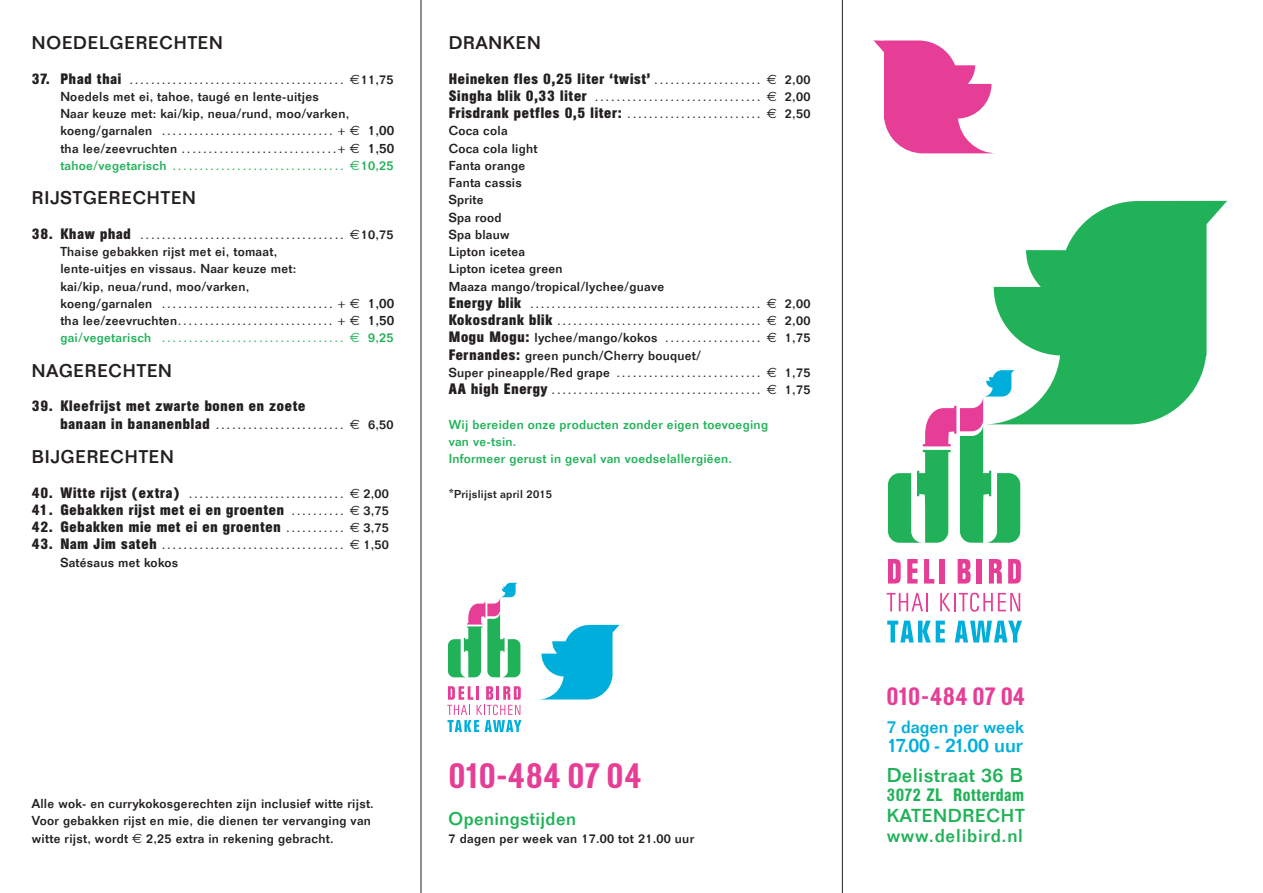
<style>
.page{position:relative;width:1263px;height:893px;background:#fff}
.page>*{position:absolute;margin:0;border:0;box-sizing:border-box;transform-origin:0 0}
.t1{font:500 35.7px "AG Buch Condensed BQ";color:#e63e97}
.t2{font:500 25.35px "AG Buch Condensed BQ";letter-spacing:-.01em;color:#e63e97}
.t3{font:500 19.65px "Folio";letter-spacing:.02em;color:#21b259}
.t4{font:500 19.5px "Folio";letter-spacing:-.005em;color:#00aedc}
.t5{font:500 18.45px "Folio";letter-spacing:.04em;color:#21b259}
.t6{font:500 18.3px "Folio";letter-spacing:.04em;color:#21b259}
.t7{font:500 18px "Folio";letter-spacing:.05em;color:#231f20}
.t8{font:500 18px "Folio";letter-spacing:.02em;color:#21b259}
.t9{font:500 17.85px "AG Buch Condensed BQ";letter-spacing:.03em;color:#21b259}
.t10{font:500 17.4px "Folio";color:#00aedc}
.t11{font:700 15px "AG Buch Condensed BQ";letter-spacing:.05em;color:#231f20}
.t12{font:13.5px "Times";color:#231f20}
.t13{font:13.5px "Times";color:#21b259}
.t14{font:500 12.75px/17.2px "Folio";letter-spacing:.02em;color:#231f20}
.t15{font:500 12.75px/17.2px "Folio";letter-spacing:.02em;color:#21b259}
.t16{font:500 11.25px "Folio";letter-spacing:.02em;color:#231f20}
.s1{font-family:"AG Buch Condensed BQ";font-weight:700;font-size:15px}
.s2{font-family:"Euro Sans"}
.s3{font-family:"Folio";font-weight:500;font-size:12.75px}
.s4{font-family:"Folio";font-weight:500}
.s5{font-family:"Times";font-weight:400;font-size:13.5px}
.s6{font-family:"Euro Sans";font-weight:400;font-size:13.5px}
.s7{font-size:12.75px}
</style>
<div class="page">
<svg style="left:993px;top:201px;width:234px;height:223px;fill:#21b259"></svg>
<svg style="left:873px;top:40px;width:119px;height:113px"></svg>
<hr style="left:421px;top:0;width:1px;height:893px;background:#231f20">
<hr style="left:842px;top:0;width:1px;height:893px;background:#231f20">
<svg style="left:888px;top:559px;width:13px;height:24px"></svg>
<svg style="left:907px;top:559px;width:10px;height:24px"></svg>
<svg style="left:924px;top:559px;width:10px;height:24px"></svg>
<div style="left:940px;top:559px;width:5px;height:24px;background:#e63e97"></div>
<svg style="left:958px;top:559px;width:12px;height:24px"></svg>
<div style="left:977px;top:559px;width:5px;height:24px;background:#e63e97"></div>
<svg style="left:989px;top:559px;width:13px;height:24px"></svg>
<svg style="left:1008px;top:559px;width:13px;height:24px"></svg>
<svg style="left:887px;top:593px;width:41px;height:18px"></svg>
<svg style="left:940px;top:593px;width:80px;height:19px"></svg>
<svg style="left:887px;top:621px;width:58px;height:21px"></svg>
<svg style="left:955px;top:621px;width:67px;height:21px"></svg>
<svg style="left:888px;top:370px;width:132px;height:173px"></svg>
<svg style="left:541px;top:625px;width:78px;height:74px"></svg>
<svg style="left:447px;top:686px;width:74px;height:46px"></svg>
<svg style="left:448px;top:583px;width:72px;height:94px"></svg>
<p class="t7" style="left:32px;top:32px;width:192px">NOEDELGERECHTEN</p>
<p class="t12" style="left:32px;top:66px;width:363px"><span class="s1">37. Phad thai</span> ........................................ <span class="s2">€</span><span class="s3">11,75</span></p>
<p class="t14" style="left:60px;top:88px;width:260px">Noedels met ei, tahoe, taugé en lente-uitjes</p>
<p class="t14" style="left:60px;top:105px;width:290px">Naar keuze met: kai/kip, neua/rund, moo/varken,</p>
<p class="t12" style="left:60px;top:118px;width:335px"><span class="s3">koeng/garnalen</span> ................................ + <span class="s2">€</span> <span class="s4">1,00</span></p>
<p class="t12" style="left:60px;top:135px;width:335px"><span class="s3">tha lee/zeevruchten</span> .............................+ <span class="s2">€</span> <span class="s4">1,50</span></p>
<p class="t13" style="left:60px;top:153px;width:335px"><span class="s3">tahoe/vegetarisch</span> ................................ <span class="s2">€</span><span class="s3">10,25</span></p>
<p class="t7" style="left:32px;top:187px;width:166px">RIJSTGERECHTEN</p>
<p class="t12" style="left:32px;top:222px;width:363px"><span class="s1">38. Khaw phad</span> ...................................... <span class="s2">€</span><span class="s3">10,75</span></p>
<p class="t14" style="left:60px;top:243px;width:218px">Thaise gebakken rijst met ei, tomaat,</p>
<p class="t14" style="left:60px;top:260px;width:237px">lente-uitjes en vissaus. Naar keuze met:</p>
<p class="t14" style="left:60px;top:277px;width:190px">kai/kip, neua/rund, moo/varken,</p>
<p class="t12" style="left:60px;top:291px;width:335px"><span class="s3">koeng/garnalen</span> ................................ + <span class="s2">€</span> <span class="s4">1,00</span></p>
<p class="t12" style="left:60px;top:308px;width:335px"><span class="s3">tha lee/zeevruchten</span>............................. + <span class="s2">€</span> <span class="s4">1,50</span></p>
<p class="t13" style="left:60px;top:325px;width:335px"><span class="s3">gai/vegetarisch</span> .................................. <span class="s2">€</span> <span class="s3">9,25</span></p>
<p class="t7" style="left:32px;top:360px;width:141px">NAGERECHTEN</p>
<p class="t11" style="left:32px;top:397px;width:275px">39. Kleefrijst met zwarte bonen en zoete</p>
<p class="t12" style="left:60px;top:411px;width:335px"><span class="s1">banaan in bananenblad</span> ........................ <span class="s2">€</span> <span class="s3">6,50</span></p>
<p class="t7" style="left:32px;top:446px;width:143px">BIJGERECHTEN</p>
<p class="t12" style="left:32px;top:480px;width:359px"><span class="s1">40. Witte rijst (extra)</span> ............................. <span class="s2">€</span> <span class="s3">2,00</span></p>
<p class="t11" style="left:32px;top:501px;width:359px">41. Gebakken rijst met ei en groenten <span class="s5">..........</span> <span class="s6">€</span> <span class="s3">3,75</span></p>
<p class="t11" style="left:32px;top:518px;width:359px">42. Gebakken mie met ei en groenten <span class="s5">...........</span> <span class="s6">€</span> <span class="s3">3,75</span></p>
<p class="t12" style="left:32px;top:532px;width:359px"><span class="s1">43. Nam Jim sateh</span> .................................. <span class="s2">€</span> <span class="s3">1,50</span></p>
<p class="t14" style="left:60px;top:553px;width:119px">Satésaus met kokos</p>
<p class="t7" style="left:449px;top:32px;width:94px">DRANKEN</p>
<p class="t11" style="left:449px;top:70px;width:363px">Heineken fles 0,25 liter ‘twist’ <span class="s5">....................</span> <span class="s6">€</span> <span class="s3">2,00</span></p>
<p class="t12" style="left:449px;top:84px;width:363px"><span class="s1">Singha blik 0,33 liter</span> ............................... <span class="s2">€</span> <span class="s3">2,00</span></p>
<p class="t11" style="left:449px;top:104px;width:363px">Frisdrank petfles 0,5 liter: <span class="s5">.........................</span> <span class="s6">€</span> <span class="s3">2,50</span></p>
<p class="t14" style="left:449px;top:122px;width:60px">Coca cola</p>
<p class="t14" style="left:449px;top:139px;width:90px">Coca cola light</p>
<p class="t14" style="left:449px;top:157px;width:78px">Fanta orange</p>
<p class="t14" style="left:449px;top:174px;width:75px">Fanta cassis</p>
<p class="t14" style="left:449px;top:191px;width:37px">Sprite</p>
<p class="t14" style="left:449px;top:208px;width:54px">Spa rood</p>
<p class="t14" style="left:449px;top:226px;width:62px">Spa blauw</p>
<p class="t14" style="left:449px;top:243px;width:78px">Lipton icetea</p>
<p class="t14" style="left:449px;top:260px;width:115px">Lipton icetea green</p>
<p class="t14" style="left:449px;top:277px;width:217px">Maaza mango/tropical/lychee/guave</p>
<p class="t12" style="left:449px;top:291px;width:363px"><span class="s1">Energy blik</span> ........................................... <span class="s2">€</span> <span class="s3">2,00</span></p>
<p class="t12" style="left:449px;top:308px;width:363px"><span class="s1">Kokosdrank blik</span> ...................................... <span class="s2">€</span> <span class="s3">2,00</span></p>
<p class="t14" style="left:449px;top:329px;width:363px"><span class="s1">Mogu Mogu:</span> lychee/mango/kokos <span class="s5">..................</span> <span class="s6">€</span> 1,75</p>
<p class="t14" style="left:449px;top:346px;width:254px"><span class="s1">Fernandes:</span> green punch/Cherry bouquet/</p>
<p class="t14" style="left:449px;top:364px;width:363px">Super pineapple/Red grape <span class="s5">...........................</span> <span class="s6">€</span> 1,75</p>
<p class="t12" style="left:449px;top:377px;width:363px"><span class="s1">AA high Energy</span>....................................... <span class="s2">€</span> <span class="s3">1,75</span></p>
<p class="t15" style="left:449px;top:415px;width:321px">Wij bereiden onze producten zonder eigen toevoeging van ve-tsin.</p>
<p class="t15" style="left:449px;top:450px;width:285px">Informeer gerust in geval van voedselallergiëen.</p>
<p class="t16" style="left:449px;top:487px;width:105px"><span class="s7">*</span>Prijslijst april 2015</p>
<p class="t14" style="left:32px;top:795px;width:343px">Alle wok- en currykokosgerechten zijn inclusief witte rijst.</p>
<p class="t14" style="left:32px;top:812px;width:341px">Voor gebakken rijst en mie, die dienen ter vervanging van witte rijst, wordt <span class="s6">€</span> 2,25 extra in rekening gebracht.</p>
<p class="t1" style="left:449px;top:755px;width:194px">010-484 07 04</p>
<p class="t8" style="left:449px;top:808px;width:129px">Openingstijden</p>
<p class="t14" style="left:449px;top:829px;width:247px">7 dagen per week van 17.00 tot 21.00 uur</p>
<p class="t2" style="left:886px;top:681px;width:140px">010-484 07 04</p>
<p class="t10" style="left:887px;top:716px;width:139px">7 dagen per week</p>
<p class="t4" style="left:887px;top:733px;width:137px">17.00 - 21.00 uur</p>
<p class="t3" style="left:887px;top:764px;width:138px">Delistraat 36 B</p>
<p class="t9" style="left:887px;top:785px;width:139px">3072 ZL Rotterdam</p>
<p class="t5" style="left:887px;top:804px;width:139px">KATENDRECHT</p>
<p class="t6" style="left:887px;top:824px;width:138px">www.delibird.nl</p>
</div>
